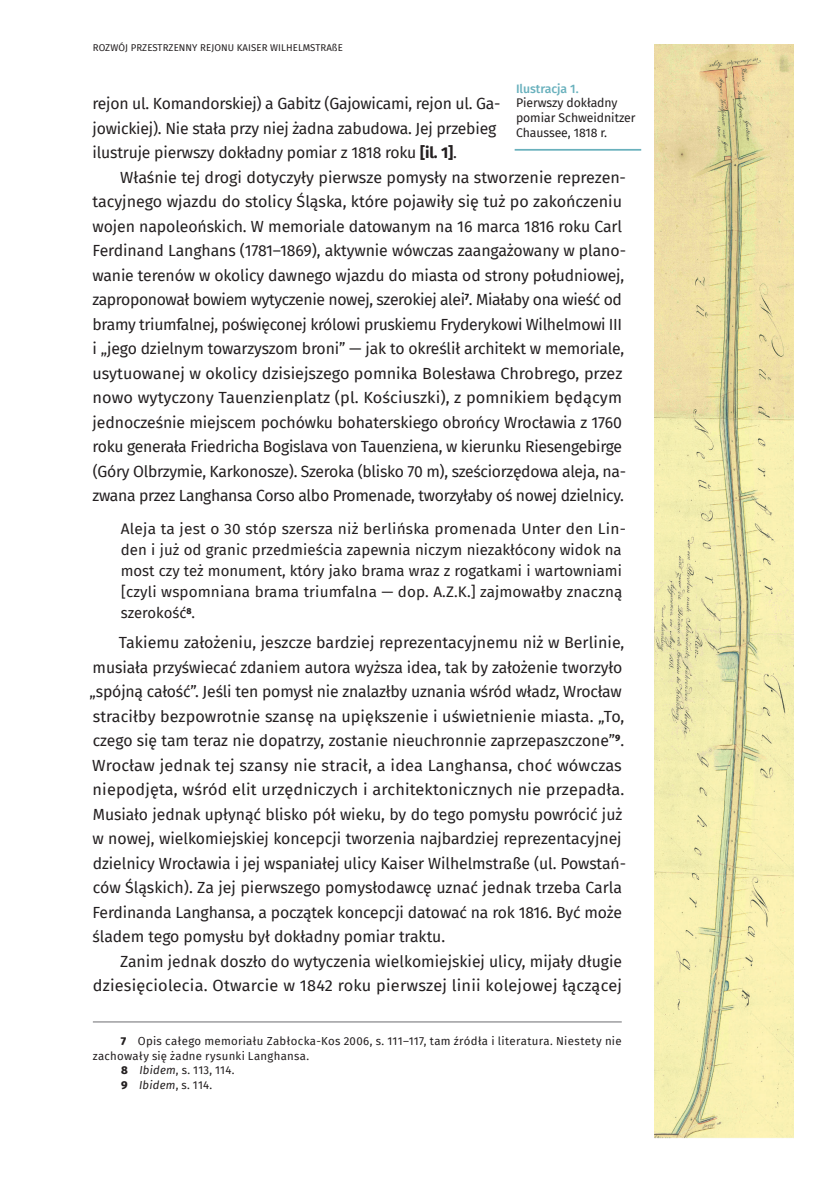
<style>
.page{position:relative;width:831px;height:1178px;background:#fff}
.page>*{position:absolute;margin:0;border:0;box-sizing:border-box;transform-origin:0 0}
.t1{font:15.75px/24.5px "Fira Sans";letter-spacing:-.01em;color:#231f20}
.t2{font:14.88px/21px "Fira Sans";letter-spacing:.005em;color:#231f20;scale:1.04 1}
.t3{font:12.25px/14.9px "Fira Sans";letter-spacing:-.005em;color:#231f20}
.t4{font:500 12.25px "Fira Sans";letter-spacing:-.005em;color:#69b1bd}
.t5{font:11.38px "Fira Sans";letter-spacing:.025em;color:#231f20}
.t6{font:9.62px "Fira Sans";letter-spacing:.01em;color:#231f20}
.s1{font-weight:700}
.s2{font-weight:800}
.s3{font-style:italic}
</style>
<div class="page">
<hr style="left:93px;top:1021px;width:528px;height:1px;background:#6c6d70">
<img style="left:654px;top:44px;width:139px;height:1094px">
<hr style="left:514px;top:149px;width:127px;height:2px;background:#69b1bd">
<p class="t6" style="left:93px;top:40px;width:251px">ROZWÓJ PRZESTRZENNY REJONU KAISER WILHELMSTRAßE</p>
<p class="t4" style="left:516px;top:78px;width:64px">Ilustracja 1.</p>
<p class="t3" style="left:516px;top:95px;width:121px">Pierwszy dokładny pomiar Schweidnitzer<br>Chaussee, 1818 r.</p>
<p class="t1" style="left:93px;top:91px;width:409px">rejon ul. Komandorskiej) a Gabitz (Gajowicami, rejon ul. Ga&shy;jowickiej). N ie stała przy niej żadna zabudowa. Jej przebieg ilustruje pierwszy dokładny pomiar z 1818 roku <span class="s1">[il. 1]</span>.</p>
<p class="t1" style="left:92px;top:164px;width:535px;text-indent:28px">Właśnie tej drogi dotyczyły pierwsze pomysły na stworzenie reprezen&shy;tacyjnego wjazdu do stolicy Śląska, które pojawiły się tuż po zakończeniu wojen napoleońskich. W memoriale datowanym na 16 marca 1816 roku Carl Ferdinand Langhans (1781–1869), aktywnie wówczas zaangażowany w plano&shy;wanie terenów w okolicy dawnego wjazdu do miasta od strony południowej, zaproponował bowiem wytyczenie nowej, szerokiej alei<sup>7</sup>. Miałaby ona wieść od bramy triumfalnej, poświęconej królowi pruskiemu Fryderykowi Wilhelmowi III<br>i „jego dzielnym towarzyszom broni” — jak to określił architekt w memoriale, usytuowanej w okolicy dzisiejszego pomnika Bolesława Chrobrego, przez nowo wytyczony Tauenzienplatz (pl. Kościuszki), z pomnikiem będącym jednocześnie miejscem pochówku bohaterskiego obrońcy Wrocławia z 1760 roku generała Friedricha Bogislava von Tauenziena, w kierunku Riesengebirge (Góry Olbrzymie, Karkonosze). Szeroka (blisko 70 m), sześciorzędowa aleja, na&shy;zwana przez Langhansa Corso albo Promenade, tworzyłaby oś nowej dzielnicy.</p>
<p class="t2" style="left:121px;top:518px;width:487px">Aleja ta jest o 30 stóp szersza niż berlińska promenada Unter den Lin&shy;den i już od granic przedmieścia zapewnia niczym niezakłócony widok na most czy też monument, który jako brama wraz z rogatkami i wartowniami [czyli wspomniana brama triumfalna — dop. A.Z.K.] zajmowałby znaczną szerokość<sup>8</sup>.</p>
<p class="t1" style="left:90px;top:630px;width:538px;text-indent:29px">Takiemu założeniu, jeszcze bardziej reprezentacyjnemu niż w Berlinie, musiała przyświecać zdaniem autora wyższa idea, tak by założenie tworzyło „spójną całość”. Jeśli ten pomysł nie znalazłby uznania wśród władz, Wrocław straciłby bezpowrotnie szansę na upiększenie i uświetnienie miasta. „To, czego się tam teraz nie dopatrzy, zostanie nieuchronnie zaprzepaszczone”<sup>9</sup>.<br>Wrocław jednak tej szansy nie stracił, a idea Langhansa, choć wówczas niepodjęta, wśród elit urzędniczych i architektonicznych nie przepadła.<br>Musiało jednak upłynąć blisko pół wieku, by do tego pomysłu powrócić już w nowej, wielkomiejskiej koncepcji tworzenia najbardziej reprezentacyjnej dzielnicy Wrocławia i jej wspaniałej ulicy Kaiser Wilhelmstraße (ul. Powstań&shy;ców Śląskich). Za jej pierwszego pomysłodawcę uznać jednak trzeba Carla Ferdinanda Langhansa, a początek koncepcji datować na rok 1816. Być może śladem tego pomysłu był dokładny pomiar traktu.</p>
<p class="t1" style="left:93px;top:948px;width:530px;text-align:right">Zanim jednak doszło do wytyczenia wielkomiejskiej ulicy, mijały długie dziesięciolecia. Otwarcie w 1842 roku pierwszej linii kolejowej łączącej</p>
<p class="t5" style="left:121px;top:1032px;width:502px"><span class="s2">7</span> Opis całego memoriału Zabłocka-Kos 2006, s. 111–117, tam źródła i literatura. N iestety nie</p>
<p class="t5" style="left:93px;top:1047px;width:218px">zachowały się żadne rysunki Langhansa.</p>
<p class="t5" style="left:121px;top:1062px;width:115px"><span class="s2">8</span> <span class="s3">Ibidem</span>, s. 113, 114.</p>
<p class="t5" style="left:121px;top:1077px;width:92px"><span class="s2">9</span> <span class="s3">Ibidem</span>, s. 114.</p>
</div>
